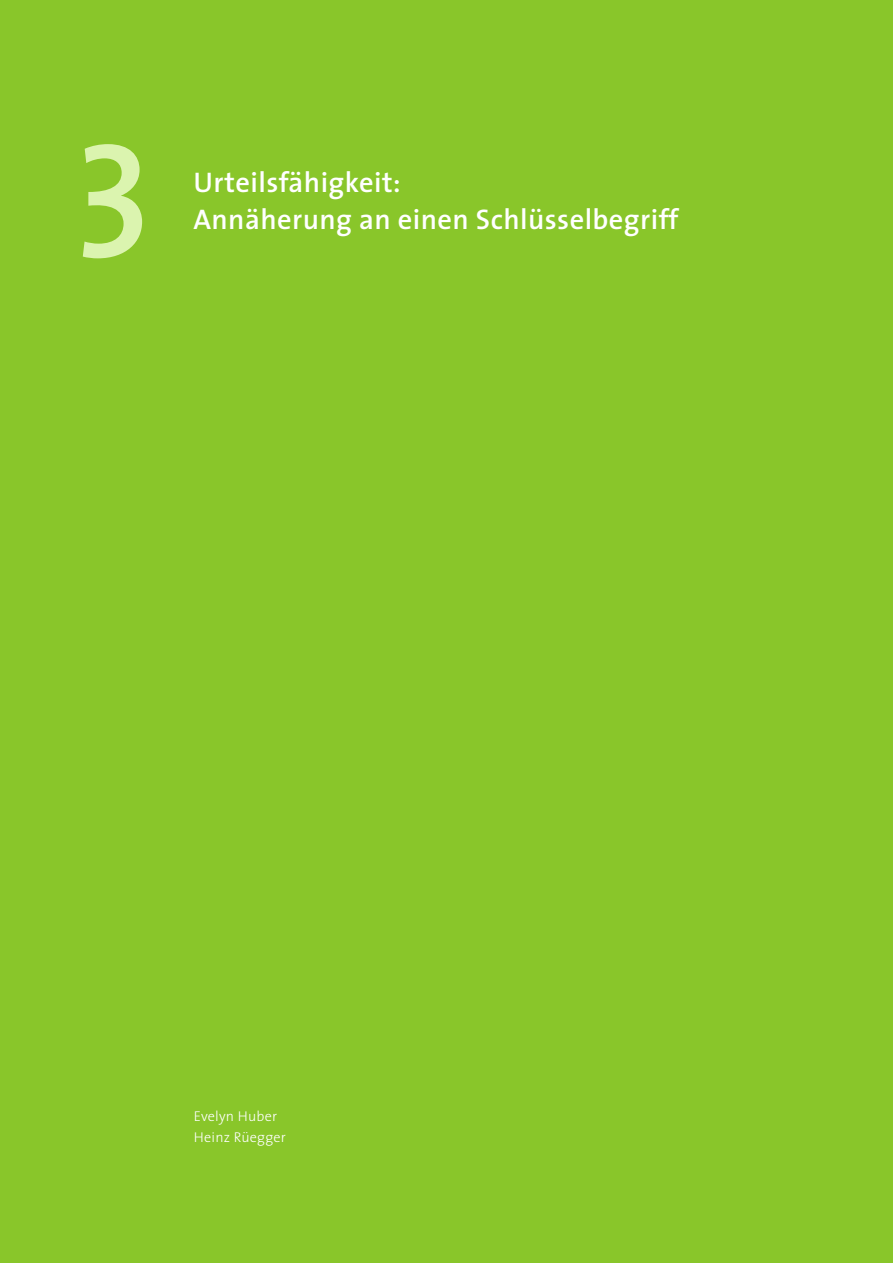
<style>
.page{position:relative;width:893px;height:1263px;background:#89c62a}
.page>*{position:absolute;margin:0;border:0;box-sizing:border-box;transform-origin:0 0}
._01_t_ziffer{font:600 160.05px "The Sans";color:#dbf4af}
._02_t_weiss{font:600 28.5px/37.5px "The Sans";letter-spacing:.015em;color:#fff}
.t1{font:300 14.25px/21px "The Sans";letter-spacing:.015em;color:#fff}
</style>
<div class="page">
<p class="_01_t_ziffer" style="left:76px;top:40px;width:75px">3</p>
<p class="_02_t_weiss" style="left:193px;top:163px;width:486px">Urteilsfähigkeit:<br>Annäherung an einen Schlüsselbegriff</p>
<p class="t1" style="left:194px;top:1105px;width:93px">Evelyn Huber<br>Heinz Rüegger</p>
</div>
